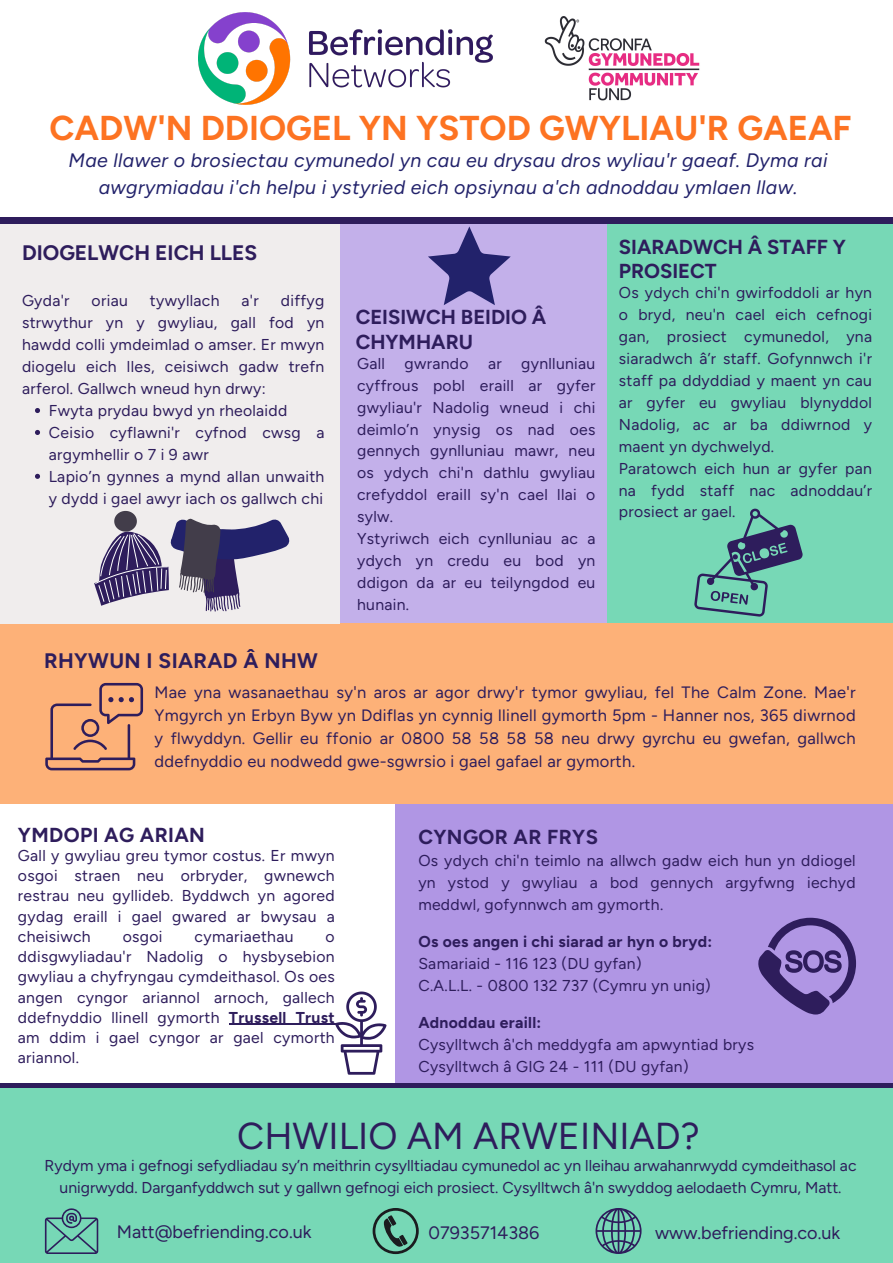
<style>
.page{position:relative;width:893px;height:1263px;background:#fff}
.page>*{position:absolute;margin:0;border:0;box-sizing:border-box;transform-origin:0 0}
.t1{font:37.5px "Figtree";color:#2e1d5c}
.t2{font:700 34.5px "Figtree";color:#fd7322}
.t3{font:700 21px "Figtree";letter-spacing:.02em;color:#2e1d5c}
.t4{font:700 21px "Figtree";color:#2e1d5c}
.t5{font:700 20.25px/24.2px "Figtree";color:#2e1d5c}
.t6{font:700 20.25px "Figtree";letter-spacing:.02em;color:#2e1d5c}
.t7{font:italic 19.5px/27px "Figtree";letter-spacing:.02em;color:#22226b;text-align:center}
.t8{font:18px "Figtree";color:#2e1d5c}
.t9{font:16.5px/23.1px "Figtree";letter-spacing:.02em;color:#2e1d5c;text-align:justify}
.t10{font:15.75px/21.9px "Figtree";letter-spacing:.02em;color:#2e1d5c;text-align:justify}
.t11{font:15.75px/21.9px "Figtree";color:#2e1d5c;text-align:center}
.t12{font:700 15.75px "Figtree";letter-spacing:.02em;color:#2e1d5c}
.s1{font-weight:700}
</style>
<div class="page">
<div style="left:339px;top:221px;width:268px;height:402px;background:#c3b0ea"></div>
<div style="left:607px;top:217px;width:286px;height:406px;background:#77d8b6"></div>
<div style="left:395px;top:798px;width:497px;height:291px;background:#b096e4"></div>
<div style="left:0;top:623px;width:892px;height:180px;background:#fdb178"></div>
<div style="left:0;top:217px;width:339px;height:406px;background:#f0eded"></div>
<div style="left:0;top:217px;width:893px;height:7px;background:#2e1d5c"></div>
<div style="left:0;top:1083px;width:893px;height:7px;background:#2e1d5c"></div>
<svg style="left:694px;top:509px;width:108px;height:107px"></svg>
<svg style="left:758px;top:918px;width:98px;height:96px"></svg>
<svg style="left:335px;top:991px;width:51px;height:84px"></svg>
<svg style="left:45px;top:683px;width:98px;height:87px"></svg>
<svg style="left:428px;top:226px;width:82px;height:79px"></svg>
<svg style="left:94px;top:511px;width:196px;height:100px"></svg>
<img style="left:198px;top:13px;width:294px;height:91px">
<svg style="left:35px;top:408px;width:5px;height:5px"></svg>
<svg style="left:35px;top:430px;width:5px;height:5px"></svg>
<svg style="left:35px;top:474px;width:5px;height:5px"></svg>
<hr style="left:229px;top:1024px;width:106px;height:1px;background:#2e1d5c">
<div style="left:0;top:1088px;width:893px;height:175px;background:#77d8b6"></div>
<svg style="left:45px;top:1208px;width:53px;height:46px"></svg>
<svg style="left:372px;top:1208px;width:47px;height:46px"></svg>
<svg style="left:595px;top:1208px;width:46px;height:46px"></svg>
<img style="left:544px;top:16px;width:156px;height:85px">
<p class="t2" style="left:50px;top:107px;width:803px">CADW'N DDIOGEL YN YSTOD GWYLIAU'R GAEAF</p>
<p class="t7" style="left:69px;top:147px;width:760px">Mae llawer o brosiectau cymunedol yn cau eu drysau dros wyliau'r gaeaf. Dyma rai awgrymiadau i'ch helpu i ystyried eich opsiynau a'ch adnoddau ymlaen llaw.</p>
<p class="t4" style="left:22px;top:240px;width:237px">DIOGELWCH EICH LLES</p>
<p class="t10" style="left:22px;top:290px;width:304px;text-indent:259px">diffyg strwythur yn y gwyliau, gall fod yn hawdd colli ymdeimlad o amser. Er mwyn diogelu eich lles, ceisiwch gadw trefn arferol. Gallwch wneud hyn drwy:</p>
<p class="t10" style="left:49px;top:399px;width:240px">Fwyta prydau bwyd yn rheolaidd</p>
<p class="t10" style="left:49px;top:421px;width:277px">Ceisio cyflawni'r cyfnod cwsg a argymhellir o 7 i 9 awr</p>
<p class="t10" style="left:49px;top:465px;width:277px">Lapio’n gynnes a mynd allan unwaith y dydd i gael awyr iach os gallwch chi</p>
<p class="t10" style="left:22px;top:290px;width:49px">Gyda'r</p>
<p class="t10" style="left:92px;top:290px;width:38px">oriau</p>
<p class="t10" style="left:150px;top:290px;width:71px">tywyllach</p>
<p class="t10" style="left:242px;top:290px;width:19px">a'r</p>
<p class="t3" style="left:44px;top:648px;width:275px">RHYWUN I SIARAD Â NHW</p>
<p class="t5" style="left:356px;top:305px;width:192px">CEISIWCH BEIDIO Â<br>CHYMHARU</p>
<p class="t10" style="left:357px;top:352px;width:240px">Gall gwrando ar gynlluniau cyffrous pobl eraill ar gyfer gwyliau'r Nadolig wneud i chi deimlo’n ynysig os nad oes gennych gynlluniau mawr, neu os ydych chi'n dathlu gwyliau crefyddol eraill sy'n cael llai o sylw.</p>
<p class="t10" style="left:357px;top:528px;width:240px">Ystyriwch eich cynlluniau ac a ydych yn credu eu bod yn ddigon da ar eu teilyngdod eu hunain.</p>
<p class="t5" style="left:619px;top:235px;width:229px">SIARADWCH Â STAFF Y<br>PROSIECT</p>
<p class="t10" style="left:619px;top:282px;width:255px">Os ydych chi'n gwirfoddoli ar hyn o bryd, neu'n cael eich cefnogi gan, prosiect cymunedol, yna siaradwch â’r staff. Gofynnwch i'r staff pa ddyddiad y maent yn cau ar gyfer eu gwyliau blynyddol Nadolig, ac ar ba ddiwrnod y maent yn dychwelyd.</p>
<p class="t10" style="left:619px;top:457px;width:255px">Paratowch eich hun ar gyfer pan na fydd staff nac adnoddau’r prosiect ar gael.</p>
<p class="t9" style="left:155px;top:681px;width:702px">Mae yna wasanaethau sy'n aros ar agor drwy'r tymor gwyliau, fel The Calm Zone. Mae'r Ymgyrch yn Erbyn Byw yn Ddiflas yn cynnig llinell gymorth 5pm - Hanner nos, 365 diwrnod y flwyddyn. Gellir eu ffonio ar 0800 58 58 58 58 neu drwy gyrchu eu gwefan, gallwch ddefnyddio eu nodwedd gwe-sgwrsio i gael gafael ar gymorth.</p>
<p class="t6" style="left:18px;top:823px;width:188px">YMDOPI AG ARIAN</p>
<p class="t10" style="left:18px;top:845px;width:318px;line-height:20.2px">Gall y gwyliau greu tymor costus. Er mwyn osgoi straen neu orbryder, gwnewch restrau neu gyllideb. Byddwch yn agored gydag eraill i gael gwared ar bwysau a cheisiwch</p>
<p class="t10" style="left:123px;top:925px;width:41px">osgoi</p>
<p class="t10" style="left:195px;top:925px;width:100px">cymariaethau</p>
<p class="t10" style="left:18px;top:926px;width:318px;line-height:20.2px;text-indent:308px">o ddisgwyliadau'r Nadolig o hysbysebion gwyliau a chyfryngau cymdeithasol. Os oes angen cyngor ariannol arnoch, gallech ddefnyddio llinell gymorth <span class="s1">Trussell Trust </span>am ddim i gael cyngor ar gael cymorth ariannol.</p>
<p class="t6" style="left:418px;top:825px;width:181px">CYNGOR AR FRYS</p>
<p class="t10" style="left:418px;top:849px;width:439px">Os ydych chi'n teimlo na allwch gadw eich hun yn ddiogel yn ystod y gwyliau a bod gennych argyfwng iechyd meddwl, gofynnwch am gymorth.</p>
<p class="t12" style="left:418px;top:932px;width:295px">Os oes angen i chi siarad ar hyn o bryd:</p>
<p class="t10" style="left:418px;top:953px;width:225px">Samariaid - 116 123 (DU gyfan)</p>
<p class="t10" style="left:418px;top:975px;width:294px">C.A.L.L. - 0800 132 737 (Cymru yn unig)</p>
<p class="t12" style="left:418px;top:1013px;width:124px">Adnoddau eraill:</p>
<p class="t10" style="left:418px;top:1033px;width:337px">Cysylltwch â'ch meddygfa am apwyntiad brys</p>
<p class="t10" style="left:418px;top:1055px;width:272px">Cysylltwch â GIG 24 - 111 (DU gyfan)</p>
<p class="t1" style="left:237px;top:1113px;width:464px">CHWILIO AM ARWEINIAD?</p>
<p class="t11" style="left:45px;top:1155px;width:813px">Rydym yma i gefnogi sefydliadau sy’n meithrin cysylltiadau cymunedol ac yn lleihau arwahanrwydd cymdeithasol ac unigrwydd. Darganfyddwch sut y gallwn gefnogi eich prosiect. Cysylltwch â'n swyddog aelodaeth Cymru, Matt.</p>
<p class="t8" style="left:117px;top:1220px;width:196px">Matt@befriending.co.uk</p>
<p class="t8" style="left:428px;top:1222px;width:112px">07935714386</p>
<p class="t8" style="left:655px;top:1222px;width:187px">www.befriending.co.uk</p>
</div>
